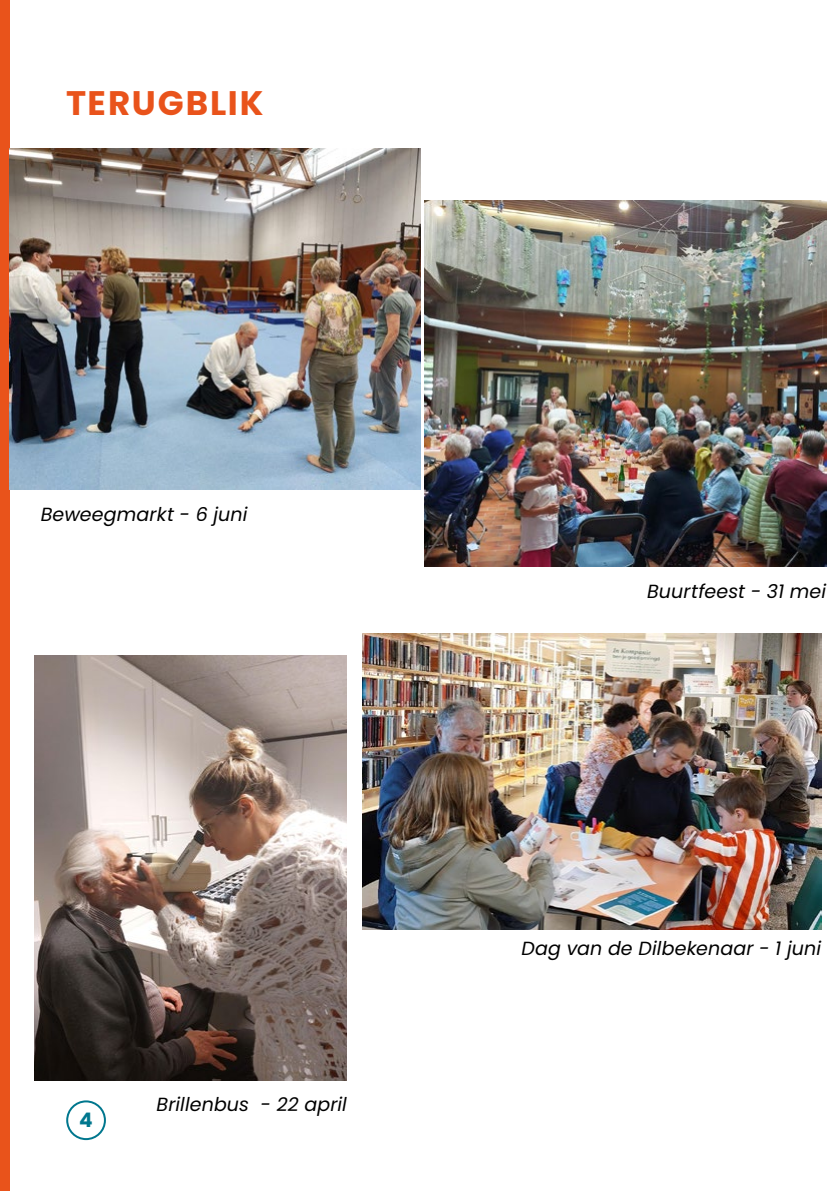
<style>
.page{position:relative;width:840px;height:1191px;background:#fff}
.page>*{position:absolute;margin:0;border:0;box-sizing:border-box;transform-origin:0 0}
.t1{font:700 34px "Poppins";letter-spacing:.055em;color:#e9531b}
.t2{font:700 20px "Poppins";color:#00778e}
.t3{font:italic 19px "Poppins";letter-spacing:.005em;color:#000}
</style>
<div class="page">
<img style="left:424px;top:200px;width:401px;height:366px">
<div style="left:0;top:0;width:9px;height:1191px;background:#e9531b"></div>
<img style="left:9px;top:148px;width:411px;height:341px">
<img style="left:35px;top:655px;width:312px;height:425px">
<img style="left:362px;top:633px;width:458px;height:296px">
<div style="left:66px;top:1100px;width:40px;height:40px;border:2px solid #00778e;border-radius:50%"></div>
<h1 class="t1" style="left:66px;top:83px;width:199px">TERUGBLIK</h1>
<p class="t3" style="left:41px;top:503px;width:208px">Beweegmarkt - 6 juni</p>
<p class="t2" style="left:79px;top:1108px;width:15px">4</p>
<p class="t3" style="left:156px;top:1093px;width:192px">Brillenbus - 22 april</p>
<p class="t3" style="left:646px;top:580px;width:180px">Buurtfeest - 31 mei</p>
<p class="t3" style="left:521px;top:937px;width:301px">Dag van de Dilbekenaar - 1 juni</p>
</div>
